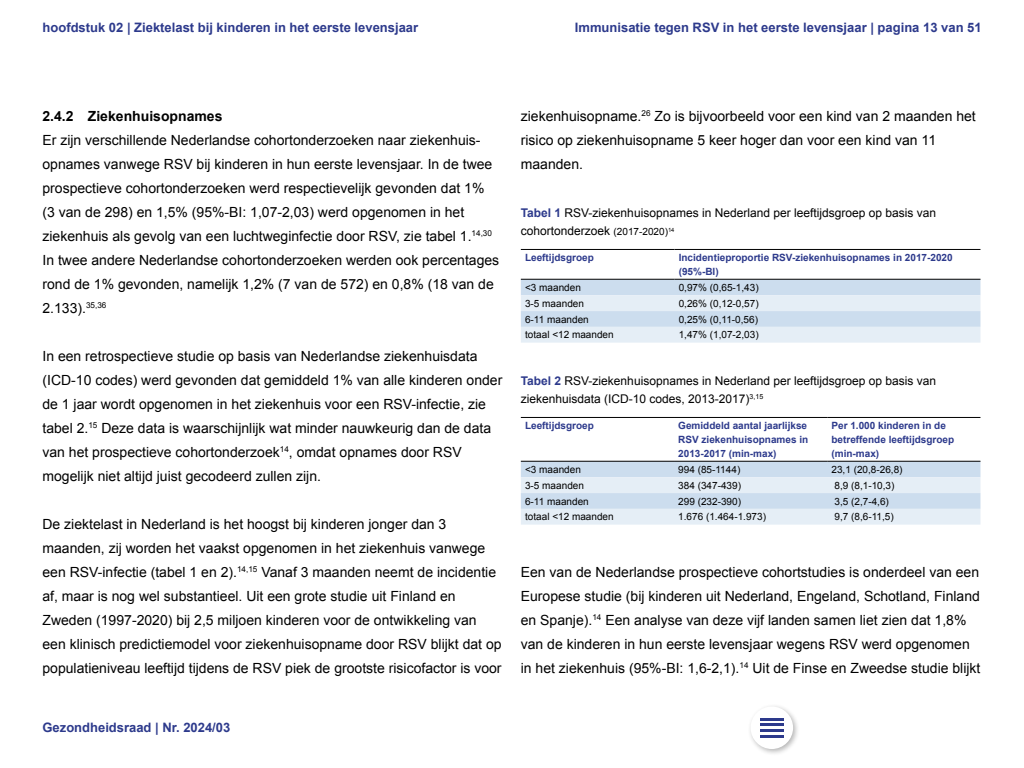
<style>
.page{position:relative;width:1024px;height:768px;background:#fff}
.page>*{position:absolute;margin:0;border:0;box-sizing:border-box;transform-origin:0 0}
.Plat_z_ruimte{font:14px/24px "Arial";color:#000}
.Kop_1_1_1_vet{font:700 14px "Arial";color:#000}
.t1{font:700 13px "Arial";color:#2d3a8c}
.Figuur_Kop{font:12px/18px "Arial";color:#000}
.Tabeltekst{font:10px "Arial";color:#000}
.Tabeltekst_Vet{font:700 10px/14px "Arial";color:#2d3a8c}
.s1{font-weight:700;color:#2d3a8c}
.s2{font-size:10px}
</style>
<div class="page">
<svg style="left:521px;top:278px;width:459px;height:65px;background:#d8e5f1"></svg>
<hr style="left:521px;top:249px;width:153px;height:1px;background:#000">
<hr style="left:674px;top:249px;width:306px;height:1px;background:#000">
<hr style="left:521px;top:279px;width:153px;height:1px;background:#000">
<hr style="left:674px;top:279px;width:306px;height:1px;background:#000">
<svg style="left:521px;top:460px;width:459px;height:65px;background:#d8e5f1"></svg>
<hr style="left:521px;top:417px;width:153px;height:1px;background:#000">
<hr style="left:674px;top:417px;width:153px;height:1px;background:#000">
<hr style="left:827px;top:417px;width:153px;height:1px;background:#000">
<hr style="left:521px;top:461px;width:153px;height:1px;background:#000">
<hr style="left:674px;top:461px;width:153px;height:1px;background:#000">
<hr style="left:827px;top:461px;width:153px;height:1px;background:#000">
<div style="left:747px;top:703px;width:53px;height:53px;background:#000;opacity:.3"></div>
<div style="left:751px;top:707px;width:42px;height:42px;background:#fff;border-radius:50%"></div>
<hr style="left:760px;top:718px;width:24px;height:2px;background:#2d3a8c">
<hr style="left:760px;top:724px;width:24px;height:2px;background:#2d3a8c">
<hr style="left:760px;top:730px;width:24px;height:2px;background:#2d3a8c">
<hr style="left:760px;top:735px;width:24px;height:2px;background:#2d3a8c">
<p class="t1" style="left:43px;top:19px;width:377px">hoofdstuk 02 | Ziektelast bij kinderen in het eerste levensjaar</p>
<p class="t1" style="left:575px;top:19px;width:408px">Immunisatie tegen RSV in het eerste levensjaar | pagina 13 van 51</p>
<h3 class="Kop_1_1_1_vet" style="left:43px;top:107px;width:181px">2.4.2 Ziekenhuisopnames</h3>
<p class="Plat_z_ruimte" style="left:43px;top:128px;width:458px">Er zijn verschillende Nederlandse cohortonderzoeken naar ziekenhuis&shy;opnames vanwege RSV bij kinderen in hun eerste levensjaar. In de twee prospectieve cohortonderzoeken werd respectievelijk gevonden dat 1% (3 van de 298) en 1,5% (95%-BI: 1,07-2,03) werd opgenomen in het ziekenhuis als gevolg van een luchtweginfectie door RSV, zie tabel 1.<sup>14,30<br></sup>In twee andere Nederlandse cohortonderzoeken werden ook percentages rond de 1% gevonden, namelijk 1,2% (7 van de 572) en 0,8% (18 van de 2.133).<sup>35,36</sup></p>
<p class="Plat_z_ruimte" style="left:43px;top:344px;width:461px">In een retrospectieve studie op basis van Nederlandse ziekenhuisdata (ICD-10 codes) werd gevonden dat gemiddeld 1% van alle kinderen onder de 1 jaar wordt opgenomen in het ziekenhuis voor een RSV-infectie, zie tabel 2.<sup>15</sup> Deze data is waarschijnlijk wat minder nauwkeurig dan de data van het prospectieve cohortonderzoek<sup>14</sup>, omdat opnames door RSV mogelijk niet altijd juist gecodeerd zullen zijn.</p>
<p class="Plat_z_ruimte" style="left:43px;top:512px;width:461px">De ziektelast in Nederland is het hoogst bij kinderen jonger dan 3 maanden, zij worden het vaakst opgenomen in het ziekenhuis vanwege een RSV-infectie (tabel 1 en 2).<sup>14,15</sup> Vanaf 3 maanden neemt de incidentie af, maar is nog wel substantieel. Uit een grote studie uit Finland en Zweden (1997-2020) bij 2,5 miljoen kinderen voor de ontwikkeling van een klinisch predictiemodel voor ziekenhuisopname door RSV blijkt dat op populatieniveau leeftijd tijdens de RSV piek de grootste risicofactor is voor</p>
<p class="Plat_z_ruimte" style="left:521px;top:104px;width:456px">ziekenhuisopname.<sup>26</sup> Zo is bijvoorbeeld voor een kind van 2 maanden het risico op ziekenhuisopname 5 keer hoger dan voor een kind van 11 maanden.</p>
<h3 class="Figuur_Kop" style="left:521px;top:204px;width:417px"><span class="s1">Tabel 1</span> RSV-ziekenhuisopnames in Nederland per leeftijdsgroep op basis van cohortonderzoek <span class="s2">(2017-2020)</span><sup>14</sup></h3>
<h3 class="Tabeltekst_Vet" style="left:525px;top:251px;width:70px">Leeftijdsgroep</h3>
<h3 class="Tabeltekst_Vet" style="left:679px;top:251px;width:275px">Incidentieproportie RSV-ziekenhuisopnames in 2017-2020 (95%-BI)</h3>
<p class="Tabeltekst" style="left:525px;top:281px;width:57px">&lt;3 maanden</p>
<p class="Tabeltekst" style="left:679px;top:281px;width:82px">0,97% (0,65-1,43)</p>
<p class="Tabeltekst" style="left:525px;top:297px;width:60px">3-5 maanden</p>
<p class="Tabeltekst" style="left:679px;top:297px;width:82px">0,26% (0,12-0,57)</p>
<p class="Tabeltekst" style="left:525px;top:313px;width:65px">6-11 maanden</p>
<p class="Tabeltekst" style="left:679px;top:313px;width:81px">0,25% (0,11-0,56)</p>
<p class="Tabeltekst" style="left:525px;top:328px;width:90px">totaal &lt;12 maanden</p>
<p class="Tabeltekst" style="left:679px;top:328px;width:82px">1,47% (1,07-2,03)</p>
<h3 class="Figuur_Kop" style="left:521px;top:372px;width:417px"><span class="s1">Tabel 2</span> RSV-ziekenhuisopnames in Nederland per leeftijdsgroep op basis van ziekenhuisdata (ICD-10 codes, 2013-2017)<sup>3,15</sup></h3>
<h3 class="Tabeltekst_Vet" style="left:525px;top:419px;width:70px">Leeftijdsgroep</h3>
<h3 class="Tabeltekst_Vet" style="left:678px;top:419px;width:132px;text-align:justify">Gemiddeld aantal jaarlijkse RSV ziekenhuisopnames in 2013-2017 (min-max)</h3>
<h3 class="Tabeltekst_Vet" style="left:831px;top:419px;width:124px">Per 1.000 kinderen in de betreffende leeftijdsgroep (min-max)</h3>
<p class="Tabeltekst" style="left:525px;top:463px;width:57px">&lt;3 maanden</p>
<p class="Tabeltekst" style="left:678px;top:463px;width:64px">994 (85-1144)</p>
<p class="Tabeltekst" style="left:831px;top:463px;width:73px">23,1 (20,8-26,8)</p>
<p class="Tabeltekst" style="left:525px;top:479px;width:60px">3-5 maanden</p>
<p class="Tabeltekst" style="left:678px;top:479px;width:64px">384 (347-439)</p>
<p class="Tabeltekst" style="left:834px;top:479px;width:62px">8,9 (8,1-10,3)</p>
<p class="Tabeltekst" style="left:525px;top:495px;width:65px">6-11 maanden</p>
<p class="Tabeltekst" style="left:678px;top:495px;width:64px">299 (232-390)</p>
<p class="Tabeltekst" style="left:834px;top:495px;width:56px">3,5 (2,7-4,6)</p>
<p class="Tabeltekst" style="left:525px;top:510px;width:90px">totaal &lt;12 maanden</p>
<p class="Tabeltekst" style="left:678px;top:510px;width:89px">1.676 (1.464-1.973)</p>
<p class="Tabeltekst" style="left:834px;top:510px;width:61px">9,7 (8,6-11,5)</p>
<p class="Plat_z_ruimte" style="left:521px;top:560px;width:461px">Een van de Nederlandse prospectieve cohortstudies is onderdeel van een Europese studie (bij kinderen uit Nederland, Engeland, Schotland, Finland en Spanje).<sup>14</sup> Een analyse van deze vijf landen samen liet zien dat 1,8% van de kinderen in hun eerste levensjaar wegens RSV werd opgenomen in het ziekenhuis (95%-BI: 1,6-2,1).<sup>14</sup> Uit de Finse en Zweedse studie blijkt</p>
<p class="t1" style="left:43px;top:719px;width:189px">Gezondheidsraad | Nr. 2024/03</p>
</div>
